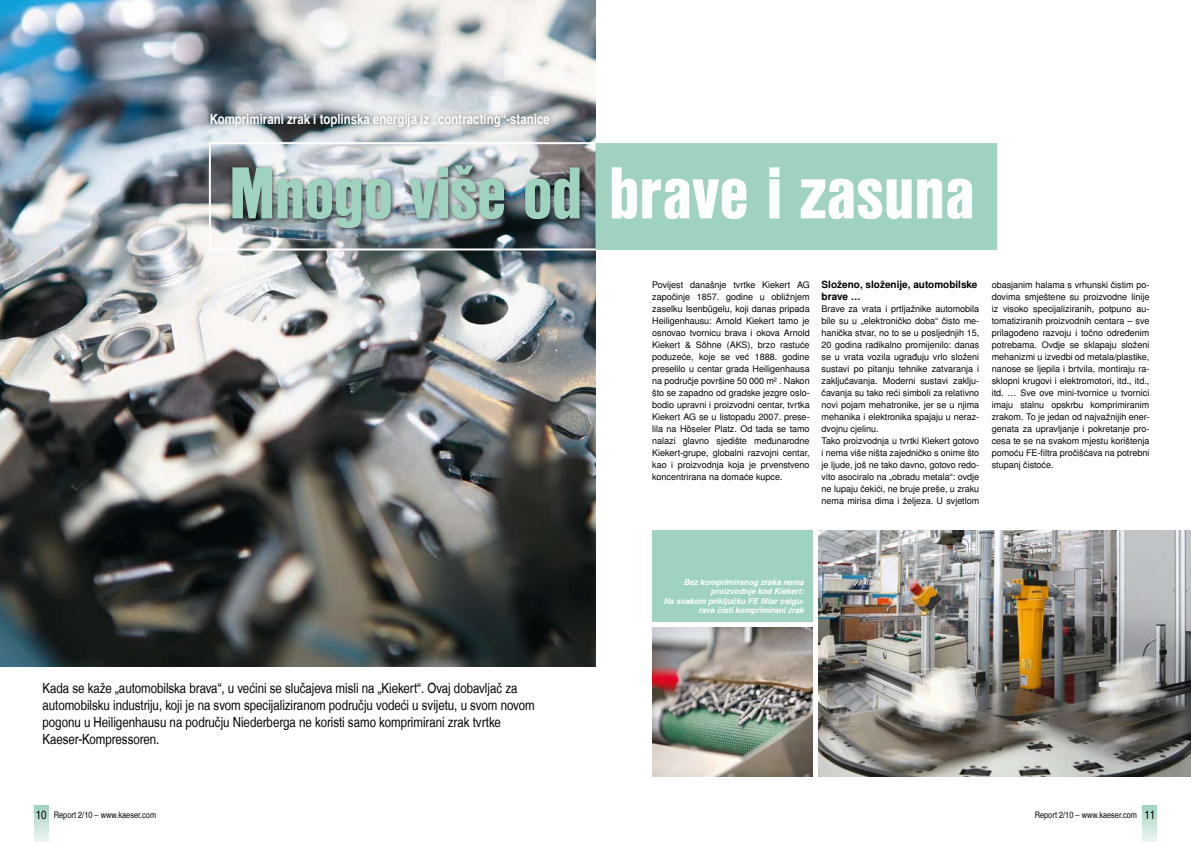
<style>
.page{position:relative;width:1191px;height:842px;background:#fff}
.page>*{position:absolute;margin:0;border:0;box-sizing:border-box;transform-origin:0 0}
.t1{font:71px "Nimbus San L Bla Con";color:#fff}
.t2{font:14px/17px "Nimbus San L Reg Con";color:#000}
.t3{font:14px "Nimbus San L Bol Con";color:#fff}
.t4{font:700 10px/12px "Nimbus San L";color:#000}
.t5{font:9px/12px "Nimbus San L";color:#000;text-align:justify}
.t6{font:9px "Nimbus San L Reg Con";color:#000}
.t7{font:italic 700 8px/9.5px "Nimbus San L";color:#fff;text-align:right}
.s1{color:#a0d3bf}
.s2{font-size:12px}
</style>
<div class="page">
<img style="left:652px;top:627px;width:160px;height:150px">
<div style="left:652px;top:531px;width:160px;height:91px;background:#a0d3bf"></div>
<img style="left:0;top:0;width:595px;height:666px">
<svg style="left:1142px;top:806px;width:14px;height:36px"></svg>
<svg style="left:34px;top:806px;width:14px;height:36px"></svg>
<div style="left:206px;top:109px;width:349px;height:23px;background:#000;opacity:.48"></div>
<img style="left:818px;top:531px;width:373px;height:246px">
<div style="left:209px;top:142px;width:390px;height:108px;border:2px solid #fff"></div>
<div style="left:228px;top:161px;width:358px;height:74px;background:#000;opacity:.71"></div>
<div style="left:595px;top:143px;width:402px;height:107px;background:#a0d3bf"></div>
<h2 class="t3" style="left:210px;top:111px;width:341px">Komprimirani zrak i toplinska energija iz „contracting“-stanice</h2>
<h1 class="t1" style="left:229px;top:139px;width:747px"><span class="s1">Mnogo više od</span> brave i zasuna</h1>
<p class="t5" style="left:652px;top:279px;width:159px">Povijest današnje tvrtke Kiekert AG započinje 1857. godine u obližnjem zaselku Isenbügelu, koji danas pripada Heiligenhausu: Arnold Kiekert tamo je osnovao tvornicu brava i okova Arnold Kiekert &amp; Söhne (AKS), brzo rastuće poduzeće, koje se već 1888. godine preselilo u centar grada Heiligenhausa na područje površine 50 000 m² . Nakon što se zapadno od gradske jezgre oslo&shy;bodio upravni i proizvodni centar, tvrtka Kiekert AG se u listopadu 2007. prese&shy;lila na Höseler Platz. Od tada se tamo nalazi glavno sjedište međunarodne Kiekert-grupe, globalni razvojni centar, kao i proizvodnja koja je prvenstveno koncentrirana na domaće kupce.</p>
<p class="t4" style="left:821px;top:279px;width:157px">Složeno, složenije, automobilske brave …</p>
<p class="t5" style="left:821px;top:303px;width:159px;text-align:left">Brave za vrata i prtljažnike automobila bile su u „elektroničko doba“ čisto me&shy;hanička stvar, no to se u posljednjih 15, 20 godina radikalno promijenilo: danas se u vrata vozila ugrađuju vrlo složeni sustavi po pitanju tehnike zatvaranja i zaključavanja. Moderni sustavi zaklju&shy;čavanja su tako reći simboli za relativno novi pojam mehatronike, jer se u njima mehanika i elektronika spajaju u neraz&shy;dvojnu cjelinu.<br>Tako proizvodnja u tvrtki Kiekert gotovo i nema više ništa zajedničko s onime što je ljude, još ne tako davno, gotovo redo&shy;vito asociralo na „obradu metala“: ovdje ne lupaju čekići, ne bruje preše, u zraku nema mirisa dima i željeza. U svjetlom</p>
<p class="t5" style="left:991px;top:279px;width:159px">obasjanim halama s vrhunski čistim po&shy;dovima smještene su proizvodne linije iz visoko specijaliziranih, potpuno au&shy;tomatiziranih proizvodnih centara – sve prilagođeno razvoju i točno određenim potrebama. Ovdje se sklapaju složeni mehanizmi u izvedbi od metala/plastike, nanose se ljepila i brtvila, montiraju ra&shy;sklopni krugovi i elektromotori, itd., itd., itd. … Sve ove mini-tvornice u tvornici imaju stalnu opskrbu komprimiranim zrakom. To je jedan od najvažnijih ener&shy;genata za upravljanje i pokretanje pro&shy;cesa te se na svakom mjestu korištenja pomoću FE-filtra pročišćava na potrebni stupanj čistoće.</p>
<p class="t2" style="left:43px;top:680px;width:494px">Kada se kaže „automobilska brava“, u većini se slučajeva misli na „Kiekert“. Ovaj dobavljač za automobilsku industriju, koji je na svom specijaliziranom području vodeći u svijetu, u svom novom pogonu u Heiligenhausu na području Niederberga ne koristi samo komprimirani zrak tvrtke Kaeser-Kompressoren.</p>
<p class="t7" style="left:663px;top:577px;width:142px">Bez komprimiranog zraka nema proizvodnje kod Kiekert:<br>Na svakom priključku FE filtar osigu&shy;rava čisti komprimirani zrak</p>
<p class="t6" style="left:36px;top:809px;width:122px"><span class="s2">10</span> Report 2/10 – www.kaeser.com</p>
<p class="t6" style="left:1034px;top:809px;width:122px">Report 2/10 – www.kaeser.com <span class="s2">11</span></p>
</div>
